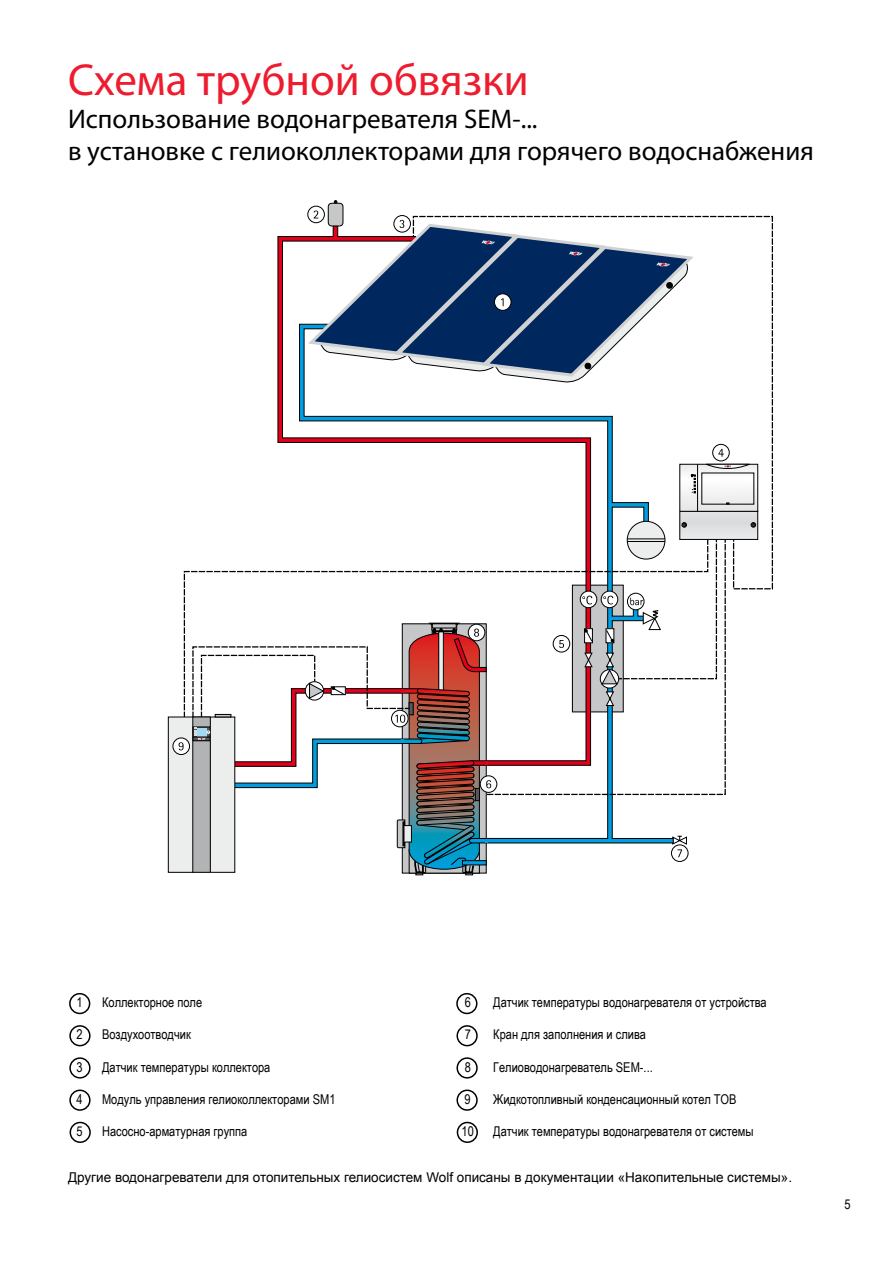
<style>
.page{position:relative;width:893px;height:1263px;background:#fff}
.page>*{position:absolute;margin:0;border:0;box-sizing:border-box;transform-origin:0 0}
.t1{font:45px "Myriad Pro";color:#ed1c2e}
.t2{font:27px/32.4px "Myriad Pro";color:#000}
.t3{font:13.5px "Arial Narrow";color:#000}
.t4{font:13.5px "Arial";color:#000}
</style>
<div class="page">
<div style="left:70px;top:1122px;width:21px;height:21px;border:2px solid #000;border-radius:50%"></div>
<div style="left:457px;top:1122px;width:21px;height:21px;border:2px solid #000;border-radius:50%"></div>
<div style="left:69px;top:1089px;width:22px;height:22px;border:2px solid #000;border-radius:50%"></div>
<div style="left:456px;top:1089px;width:22px;height:22px;border:2px solid #000;border-radius:50%"></div>
<div style="left:69px;top:1057px;width:22px;height:21px;border:2px solid #000;border-radius:50%"></div>
<div style="left:456px;top:1057px;width:22px;height:21px;border:2px solid #000;border-radius:50%"></div>
<div style="left:69px;top:1025px;width:22px;height:21px;border:2px solid #000;border-radius:50%"></div>
<div style="left:456px;top:1025px;width:22px;height:21px;border:2px solid #000;border-radius:50%"></div>
<div style="left:69px;top:993px;width:21px;height:21px;border:2px solid #000;border-radius:50%"></div>
<div style="left:456px;top:993px;width:21px;height:21px;border:2px solid #000;border-radius:50%"></div>
<svg style="left:277px;top:236px;width:28px;height:207px"></svg>
<div style="left:671px;top:844px;width:17px;height:18px;border:1px solid #000;border-radius:50%"></div>
<svg style="left:672px;top:836px;width:15px;height:21px"></svg>
<svg style="left:679px;top:215px;width:94px;height:375px"></svg>
<svg style="left:299px;top:323px;width:375px;height:521px"></svg>
<svg style="left:491px;top:540px;width:235px;height:256px"></svg>
<svg style="left:305px;top:200px;width:392px;height:183px"></svg>
<div style="left:713px;top:444px;width:16px;height:17px;background:#fff;border-radius:50%"></div>
<div style="left:712px;top:444px;width:18px;height:17px;border:1px solid #000;border-radius:50%"></div>
<svg style="left:718px;top:449px;width:6px;height:8px"></svg>
<svg style="left:480px;top:776px;width:17px;height:16px"></svg>
<div style="left:480px;top:775px;width:17px;height:18px;border:1px solid #000;border-radius:50%"></div>
<svg style="left:183px;top:534px;width:526px;height:185px"></svg>
<svg style="left:232px;top:623px;width:259px;height:253px"></svg>
<div style="left:627px;top:521px;width:38px;height:38px;background:#eceded;border-radius:50%"></div>
<div style="left:627px;top:521px;width:38px;height:38px;border:1px solid #000;border-radius:50%"></div>
<hr style="left:627px;top:538px;width:38px;height:1px;background:#000">
<hr style="left:627px;top:541px;width:38px;height:1px;background:#000">
<div style="left:680px;top:511px;width:78px;height:28px;background:#e0e0e1"></div>
<div style="left:679px;top:511px;width:79px;height:29px;border:1px solid #000"></div>
<svg style="left:682px;top:522px;width:5px;height:5px"></svg>
<svg style="left:751px;top:522px;width:5px;height:5px"></svg>
<svg style="left:680px;top:464px;width:78px;height:47px"></svg>
<div style="left:168px;top:717px;width:67px;height:155px;background:#eceded"></div>
<div style="left:168px;top:717px;width:67px;height:156px;border:1px solid #000"></div>
<div style="left:193px;top:717px;width:17px;height:155px;background:#b1b3b4"></div>
<div style="left:192px;top:717px;width:19px;height:156px;border:1px solid #000"></div>
<div style="left:215px;top:714px;width:16px;height:3px;border:1px solid #000"></div>
<div style="left:193px;top:726px;width:17px;height:15px;border:1px solid #000"></div>
<svg style="left:193px;top:728px;width:17px;height:12px"></svg>
<svg style="left:173px;top:738px;width:17px;height:16px"></svg>
<div style="left:172px;top:737px;width:18px;height:18px;border:1px solid #000;border-radius:50%"></div>
<svg style="left:179px;top:742px;width:5px;height:8px"></svg>
<h1 class="t1" style="left:68px;top:52px;width:462px">Схема трубной обвязки</h1>
<h2 class="t2" style="left:68px;top:102px;width:747px">Использование водонагревателя SEM-...<br>в установке с гелиоколлекторами для горячего водоснабжения</h2>
<p class="t3" style="left:77px;top:992px;width:8px">1</p>
<p class="t3" style="left:102px;top:992px;width:102px">Коллекторное поле</p>
<p class="t3" style="left:465px;top:992px;width:8px">6</p>
<p class="t3" style="left:493px;top:992px;width:275px">Датчик температуры водонагревателя от устройства</p>
<p class="t3" style="left:77px;top:1024px;width:8px">2</p>
<p class="t3" style="left:102px;top:1024px;width:90px">Воздухоотводчик</p>
<p class="t3" style="left:465px;top:1024px;width:8px">7</p>
<p class="t3" style="left:493px;top:1024px;width:154px">Кран для заполнения и слива</p>
<p class="t3" style="left:77px;top:1057px;width:8px">3</p>
<p class="t3" style="left:102px;top:1057px;width:170px">Датчик температуры коллектора</p>
<p class="t3" style="left:465px;top:1057px;width:8px">8</p>
<p class="t3" style="left:493px;top:1057px;width:161px">Гелиоводонагреватель SEM-...</p>
<p class="t3" style="left:76px;top:1089px;width:8px">4</p>
<p class="t3" style="left:102px;top:1089px;width:235px">Модуль управления гелиоколлекторами SM1</p>
<p class="t3" style="left:465px;top:1089px;width:8px">9</p>
<p class="t3" style="left:493px;top:1089px;width:245px">Жидкотопливный конденсационный котел TOB</p>
<p class="t3" style="left:76px;top:1122px;width:8px">5</p>
<p class="t3" style="left:102px;top:1122px;width:147px">Насосно-арматурная группа</p>
<p class="t3" style="left:462px;top:1122px;width:14px">10</p>
<p class="t3" style="left:493px;top:1122px;width:262px">Датчик температуры водонагревателя от системы</p>
<p class="t4" style="left:68px;top:1168px;width:726px">Другие водонагреватели для отопительных гелиосистем Wolf описаны в документации «Накопительные системы».</p>
<p class="t3" style="left:844px;top:1194px;width:8px">5</p>
</div>
